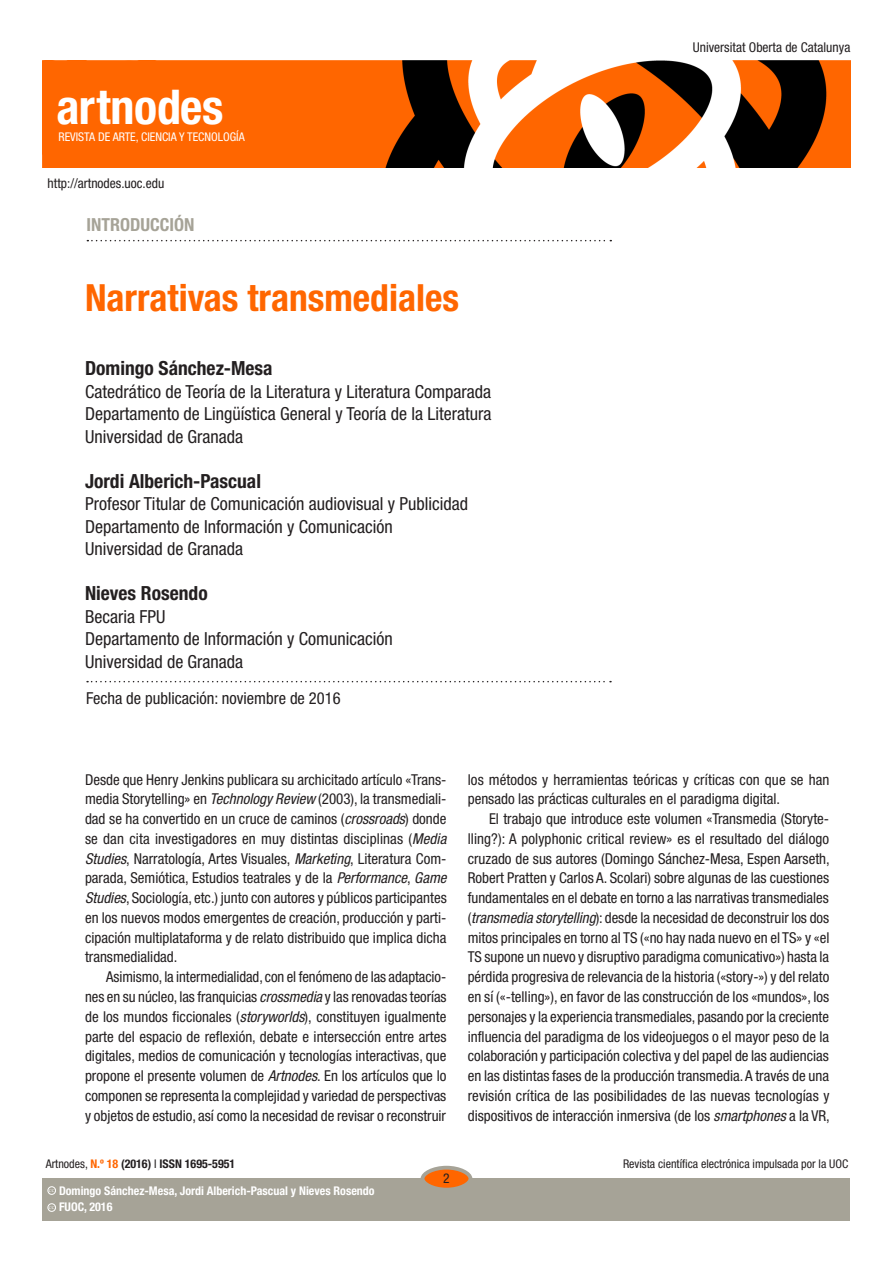
<style>
.page{position:relative;width:893px;height:1263px;background:#fff}
.page>*{position:absolute;margin:0;border:0;box-sizing:border-box;transform-origin:0 0}
.t1{font:700 condensed 48px "Helvetica Neue LT Std";letter-spacing:-.005em;color:#fff}
.t2{font:700 condensed 37.5px "Helvetica Neue LT Std";color:#f60}
.t3{font:700 condensed 19.5px "Helvetica Neue LT Std";color:#231f20}
.t4{font:condensed 18px "Helvetica Neue LT Std";color:#231f20}
.t5{font:700 condensed 18px "Helvetica Neue LT Std";color:#a6a397}
.inici_Dates{font:condensed 16.5px "Helvetica Neue LT Std";color:#231f20}
.text_general{font:condensed 15px/19.8px "Helvetica Neue LT Std";color:#231f20;text-align:justify}
.text_general_primerp{font:condensed 15px/19.8px "Helvetica Neue LT Std";color:#231f20;text-align:justify}
.t6{font:condensed 13.5px "Helvetica Neue LT Std";color:#231f20}
.t7{font:700 condensed 12px "Helvetica Neue LT Std";color:#fff}
.t8{font:condensed 12px "Helvetica Neue LT Std";color:#231f20}
.t9{font:700 condensed 12px "Helvetica Neue LT Std";color:#231f20}
.t10{font:condensed 12px "Helvetica Neue LT Std";color:#fff}
.t11{font:600 3.9px "Adobe Caslon Pro";color:#fff}
.s1{font-style:italic}
.s2{font-weight:400}
.s3{color:#f60}
</style>
<div class="page">
<img style="left:43px;top:61px;width:807px;height:106px">
<svg style="left:87px;top:240px;width:524px;height:1px"></svg>
<div style="left:43px;top:1178px;width:807px;height:42px;background:#a6a397"></div>
<div style="left:422px;top:1168px;width:48px;height:21px;background:#f60;border-radius:50%"></div>
<div style="left:421px;top:1166px;width:51px;height:25px;border:4px solid #a6a397;border-radius:50%"></div>
<div style="left:48px;top:1186px;width:8px;height:8px;border:1px solid #fff;border-radius:50%"></div>
<div style="left:48px;top:1203px;width:8px;height:8px;border:1px solid #fff;border-radius:50%"></div>
<svg style="left:87px;top:681px;width:524px;height:1px"></svg>
<p class="t1" style="left:56px;top:77px;width:169px">artnodes</p>
<p class="t10" style="left:58px;top:129px;width:188px">REVISTA DE ARTE, CIENCIA Y TECNOLOGÍA</p>
<p class="t6" style="left:48px;top:176px;width:118px">http://artnodes.uoc.edu</p>
<p class="t5" style="left:87px;top:214px;width:109px">INTRODUCCIÓN</p>
<p class="t2" style="left:85px;top:275px;width:376px">Narrativas transmediales</p>
<p class="t3" style="left:85px;top:356px;width:189px">Domingo Sánchez-Mesa</p>
<p class="t4" style="left:85px;top:381px;width:408px">Catedrático de Teoría de la Literatura y Literatura Comparada</p>
<p class="t4" style="left:85px;top:403px;width:408px">Departamento de Lingüística General y Teoría de la Literatura</p>
<p class="t4" style="left:85px;top:426px;width:160px">Universidad de Granada</p>
<p class="t3" style="left:85px;top:469px;width:177px">Jordi Alberich-Pascual</p>
<p class="t4" style="left:85px;top:493px;width:385px">Profesor Titular de Comunicación audiovisual y Publicidad</p>
<p class="t4" style="left:85px;top:516px;width:309px">Departamento de Información y Comunicación</p>
<p class="t4" style="left:85px;top:538px;width:160px">Universidad de Granada</p>
<p class="t3" style="left:85px;top:581px;width:124px">Nieves Rosendo</p>
<p class="t4" style="left:85px;top:606px;width:82px">Becaria FPU</p>
<p class="t4" style="left:85px;top:628px;width:309px">Departamento de Información y Comunicación</p>
<p class="t4" style="left:85px;top:651px;width:160px">Universidad de Granada</p>
<p class="inici_Dates" style="left:86px;top:688px;width:256px">Fecha de publicación: noviembre de 2016</p>
<p class="t6" style="left:693px;top:40px;width:159px">Universitat Oberta de Catalunya</p>
<p class="text_general_primerp" style="left:85px;top:769px;width:363px">Desde que Henry Jenkins publicara su archicitado artículo «Trans&shy;media Storytelling» en <span class="s1">Technology Review</span> (2003), la transmediali&shy;dad se ha convertido en un cruce de caminos (<span class="s1">crossroads</span>) donde se dan cita investigadores en muy distintas disciplinas (<span class="s1">Media Studies</span>, Narratología, Artes Visuales, <span class="s1">Marketing</span>, Literatura Com&shy;parada, Semiótica, Estudios teatrales y de la <span class="s1">Performance</span>, <span class="s1">Game Studies</span>, Sociología, etc.) junto con autores y públicos participantes en los nuevos modos emergentes de creación, producción y parti&shy;cipación multiplataforma y de relato distribuido que implica dicha transmedialidad.</p>
<p class="text_general" style="left:85px;top:967px;width:363px;text-indent:21px">Asimismo, la intermedialidad, con el fenómeno de las adaptacio&shy;nes en su núcleo, las franquicias <span class="s1">crossmedia</span> y las renovadas teorías de los mundos ficcionales (<span class="s1">storyworlds</span>), constituyen igualmente parte del espacio de reflexión, debate e intersección entre artes digitales, medios de comunicación y tecnologías interactivas, que propone el presente volumen de <span class="s1">Artnodes</span>. En los artículos que lo componen se representa la complejidad y variedad de perspectivas y objetos de estudio, así como la necesidad de revisar o reconstruir</p>
<p class="t9" style="left:46px;top:1157px;width:191px"><span class="s2">Artnodes,</span> <span class="s3">N.º 18</span> (2016) <span class="s2">I</span> ISSN 1695-5951</p>
<p class="t11" style="left:49px;top:1188px;width:7px">CC</p>
<p class="t7" style="left:59px;top:1183px;width:317px">Domingo Sánchez-Mesa, Jordi Alberich-Pascual y Nieves Rosendo</p>
<p class="t11" style="left:49px;top:1205px;width:7px">CC</p>
<p class="t7" style="left:59px;top:1200px;width:55px">FUOC, 2016</p>
<p class="t6" style="left:443px;top:1171px;width:8px">2</p>
<p class="text_general" style="left:468px;top:769px;width:363px">los métodos y herramientas teóricas y críticas con que se han pensado las prácticas culturales en el paradigma digital.</p>
<p class="text_general" style="left:468px;top:809px;width:364px;text-indent:21px">El trabajo que introduce este volumen «Transmedia (Storyte&shy;lling?): A polyphonic critical review» es el resultado del diálogo cruzado de sus autores (Domingo Sánchez-Mesa, Espen Aarseth, Robert Pratten y Carlos A. Scolari) sobre algunas de las cuestiones fundamentales en el debate en torno a las narrativas transmediales (<span class="s1">transmedia storytelling</span>): desde la necesidad de deconstruir los dos mitos principales en torno al TS («no hay nada nuevo en el TS» y «el TS supone un nuevo y disruptivo paradigma comunicativo») hasta la pérdida progresiva de relevancia de la historia («story-») y del relato en sí («-telling»), en favor de las construcción de los «mundos», los personajes y la experiencia transmediales, pasando por la creciente influencia del paradigma de los videojuegos o el mayor peso de la colaboración y participación colectiva y del papel de las audiencias en las distintas fases de la producción transmedia. A través de una revisión crítica de las posibilidades de las nuevas tecnologías y dispositivos de interacción inmersiva (de los <span class="s1">smartphones</span> a la VR,</p>
<p class="t8" style="left:623px;top:1157px;width:227px">Revista científica electrónica impulsada por la UOC</p>
</div>
